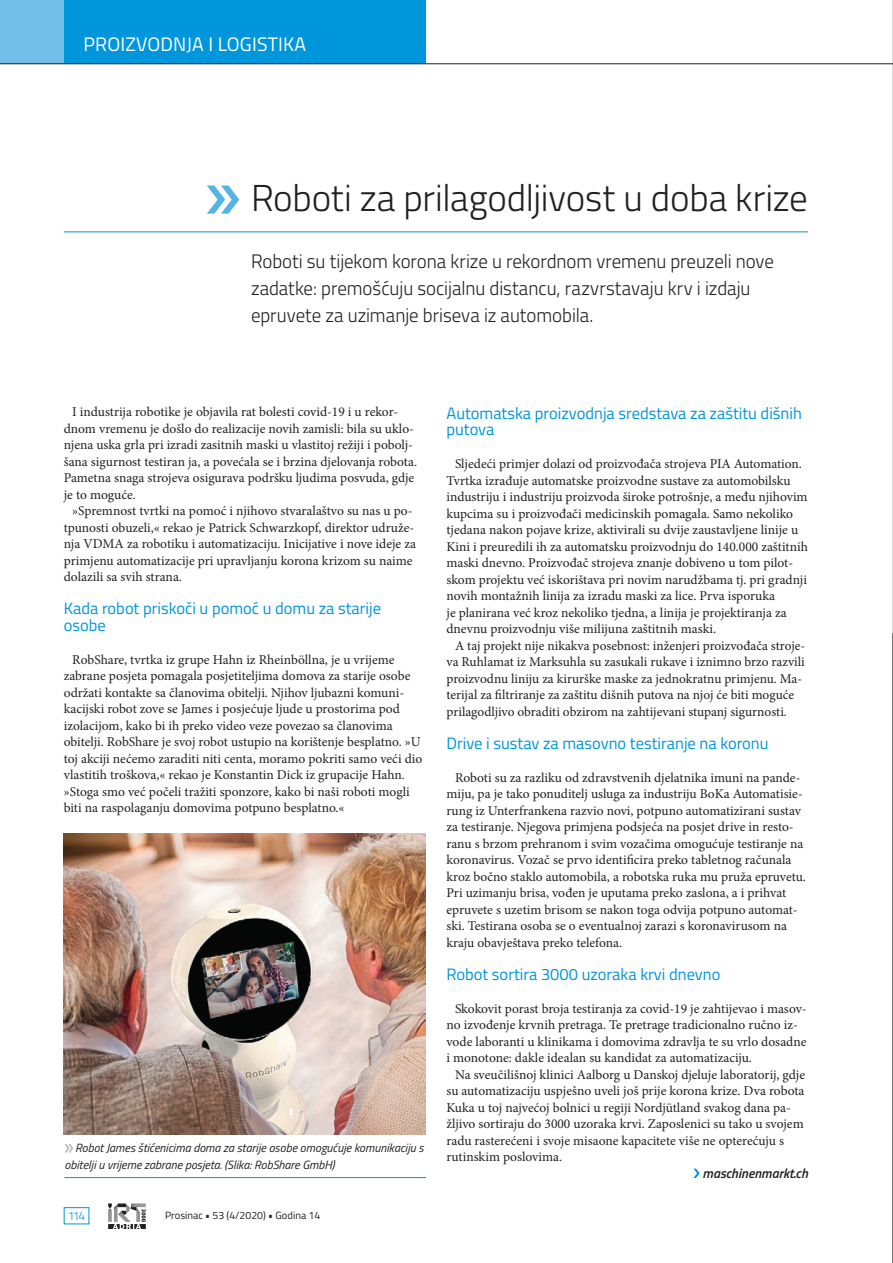
<style>
.page{position:relative;width:893px;height:1263px;background:#fff}
.page>*{position:absolute;margin:0;border:0;box-sizing:border-box;transform-origin:0 0}
.Članek_naslov{font:300 37.5px "Titillium";letter-spacing:-.005em;color:#231f20}
.Članek_naslov-2{font:300 19.5px/27px "Titillium";letter-spacing:-.005em;color:#231f20}
.t1{font:19.5px "Titillium";letter-spacing:.01em;color:#fff}
.Vsebina_-_podnaslov{font:16.5px/16.5px "Titillium";color:#0095d9}
.vsebina_-_body_text{font:13.5px/16.5px "Minion Pro";color:#231f20}
.Novica_-_url{font:italic 600 13.5px "Titillium";color:#231f20}
.t2{font:italic 12px/16.5px "Titillium";color:#231f20}
.t3{font:300 12px "Titillium";color:#0096db}
.t4{font:10.5px "Titillium";color:#231f20}
.s1{font-family:"Myriad Pro";font-style:normal;font-size:22.5px;color:#a8a9ad}
</style>
<div class="page">
<div style="left:0;top:0;width:64px;height:64px;background:#73bfea"></div>
<div style="left:64px;top:0;width:361px;height:64px;background:#0096db"></div>
<svg style="left:108px;top:1203px;width:38px;height:26px"></svg>
<div style="left:64px;top:1207px;width:25px;height:17px;border:1px solid #0096db"></div>
<svg style="left:207px;top:186px;width:32px;height:28px"></svg>
<hr style="left:64px;top:231px;width:744px;height:1px;background:#0095d9">
<svg style="left:693px;top:1168px;width:7px;height:10px"></svg>
<img style="left:64px;top:834px;width:361px;height:301px">
<hr style="left:65px;top:1177px;width:361px;height:1px;background:#0095d9">
<hr style="left:0;top:63px;width:893px;height:1px;background:#231f20">
<hr style="left:892px;top:0;width:1px;height:1263px;background:#c7c8ca">
<h2 class="t1" style="left:83px;top:30px;width:224px">PROIZVODNJA I LOGISTIKA</h2>
<p class="Članek_naslov" style="left:251px;top:171px;width:558px">Roboti za prilagodljivost u doba krize</p>
<p class="Članek_naslov-2" style="left:251px;top:247px;width:524px">Roboti su tijekom korona krize u rekordnom vremenu preuzeli nove zadatke: premošćuju socijalnu distancu, razvrstavaju krv i izdaju epruvete za uzimanje briseva iz automobila.</p>
<p class="vsebina_-_body_text" style="left:64px;top:404px;width:355px;text-indent:9px">I industrija robotike je objavila rat bolesti covid-19 i u rekor&shy;dnom vremenu je došlo do realizacije novih zamisli: bila su uklo&shy;njena uska grla pri izradi zasitnih maski u vlastitoj režiji i pobolj&shy;šana sigurnost testiran ja, a povećala se i brzina djelovanja robota.<br>Pametna snaga strojeva osigurava podršku ljudima posvuda, gdje je to moguće.</p>
<p class="vsebina_-_body_text" style="left:64px;top:503px;width:354px;text-indent:9px">»Spremnost tvrtki na pomoć i njihovo stvaralaštvo su nas u po&shy;tpunosti obuzeli,« rekao je Patrick Schwarzkopf, direktor udruže&shy;nja VDMA za robotiku i automatizaciju. Inicijative i nove ideje za primjenu automatizacije pri upravljanju korona krizom su naime dolazili sa svih strana.</p>
<p class="Vsebina_-_podnaslov" style="left:64px;top:599px;width:319px">Kada robot priskoči u pomoć u domu za starije osobe</p>
<p class="vsebina_-_body_text" style="left:64px;top:651px;width:360px;text-indent:9px">RobShare, tvrtka iz grupe Hahn iz Rheinböllna, je u vrijeme zabrane posjeta pomagala posjetiteljima domova za starije osobe održati kontakte sa članovima obitelji. Njihov ljubazni komuni&shy;kacijski robot zove se James i posjećuje ljude u prostorima pod izolacijom, kako bi ih preko video veze povezao sa članovima obitelji. RobShare je svoj robot ustupio na korištenje besplatno. »U toj akciji nećemo zaraditi niti centa, moramo pokriti samo veći dio vlastitih troškova,« rekao je Konstantin Dick iz grupacije Hahn. »Stoga smo već počeli tražiti sponzore, kako bi naši roboti mogli biti na raspolaganju domovima potpuno besplatno.«</p>
<p class="t2" style="left:65px;top:1139px;width:361px"><span class="s1">»</span>Robot James štićenicima doma za starije osobe omogućuje komunikaciju s obitelji u vrijeme zabrane posjeta. (Slika: RobShare GmbH)</p>
<p class="t3" style="left:68px;top:1207px;width:19px">114</p>
<p class="t4" style="left:165px;top:1207px;width:157px">Prosinac • 53 (4/2020) • Godina 14</p>
<p class="Vsebina_-_podnaslov" style="left:446px;top:404px;width:357px">Automatska proizvodnja sredstava za zaštitu dišnih putova</p>
<p class="vsebina_-_body_text" style="left:446px;top:456px;width:363px;text-indent:9px">Sljedeći primjer dolazi od proizvođača strojeva PIA Automation.<br>Tvrtka izrađuje automatske proizvodne sustave za automobilsku industriju i industriju proizvoda široke potrošnje, a među njihovim kupcima su i proizvođači medicinskih pomagala. Samo nekoliko tjedana nakon pojave krize, aktivirali su dvije zaustavljene linije u Kini i preuredili ih za automatsku proizvodnju do 140.000 zaštitnih maski dnevno. Proizvođač strojeva znanje dobiveno u tom pilot&shy;skom projektu već iskorištava pri novim narudžbama tj. pri gradnji novih montažnih linija za izradu maski za lice. Prva isporuka<br>je planirana već kroz nekoliko tjedna, a linija je projektiranja za dnevnu proizvodnju više milijuna zaštitnih maski.</p>
<p class="vsebina_-_body_text" style="left:446px;top:637px;width:360px;text-indent:9px">A taj projekt nije nikakva posebnost: inženjeri proizvođača stroje&shy;va Ruhlamat iz Marksuhla su zasukali rukave i iznimno brzo razvili proizvodnu liniju za kirurške maske za jednokratnu primjenu. Ma&shy;terijal za filtriranje za zaštitu dišnih putova na njoj će biti moguće prilagodljivo obraditi obzirom na zahtijevani stupanj sigurnosti.</p>
<p class="Vsebina_-_podnaslov" style="left:446px;top:734px;width:324px">Drive i sustav za masovno testiranje na koronu</p>
<p class="vsebina_-_body_text" style="left:446px;top:769px;width:361px;text-indent:9px">Roboti su za razliku od zdravstvenih djelatnika imuni na pande&shy;miju, pa je tako ponuditelj usluga za industriju BoKa Automatisie&shy;rung iz Unterfrankena razvio novi, potpuno automatizirani sustav za testiranje. Njegova primjena podsjeća na posjet drive in resto&shy;ranu s brzom prehranom i svim vozačima omogućuje testiranje na koronavirus. Vozač se prvo identificira preko tabletnog računala kroz bočno staklo automobila, a robotska ruka mu pruža epruvetu.<br>Pri uzimanju brisa, vođen je uputama preko zaslona, a i prihvat epruvete s uzetim brisom se nakon toga odvija potpuno automat&shy;ski. Testirana osoba se o eventualnoj zarazi s koronavirusom na kraju obavještava preko telefona.</p>
<p class="Vsebina_-_podnaslov" style="left:446px;top:965px;width:275px">Robot sortira 3000 uzoraka krvi dnevno</p>
<p class="vsebina_-_body_text" style="left:446px;top:1000px;width:362px;text-indent:9px">Skokovit porast broja testiranja za covid-19 je zahtijevao i masov&shy;no izvođenje krvnih pretraga. Te pretrage tradicionalno ručno iz&shy;vode laboranti u klinikama i domovima zdravlja te su vrlo dosadne i monotone: dakle idealan su kandidat za automatizaciju.</p>
<p class="vsebina_-_body_text" style="left:446px;top:1066px;width:360px;text-indent:9px">Na sveučilišnoj klinici Aalborg u Danskoj djeluje laboratorij, gdje su automatizaciju uspješno uveli još prije korona krize. Dva robota Kuka u toj najvećoj bolnici u regiji Nordjütland svakog dana pa&shy;žljivo sortiraju do 3000 uzoraka krvi. Zaposlenici su tako u svojem radu rasterećeni i svoje misaone kapacitete više ne opterećuju s rutinskim poslovima.</p>
<p class="Novica_-_url" style="left:703px;top:1163px;width:107px">maschinenmarkt.ch</p>
</div>
